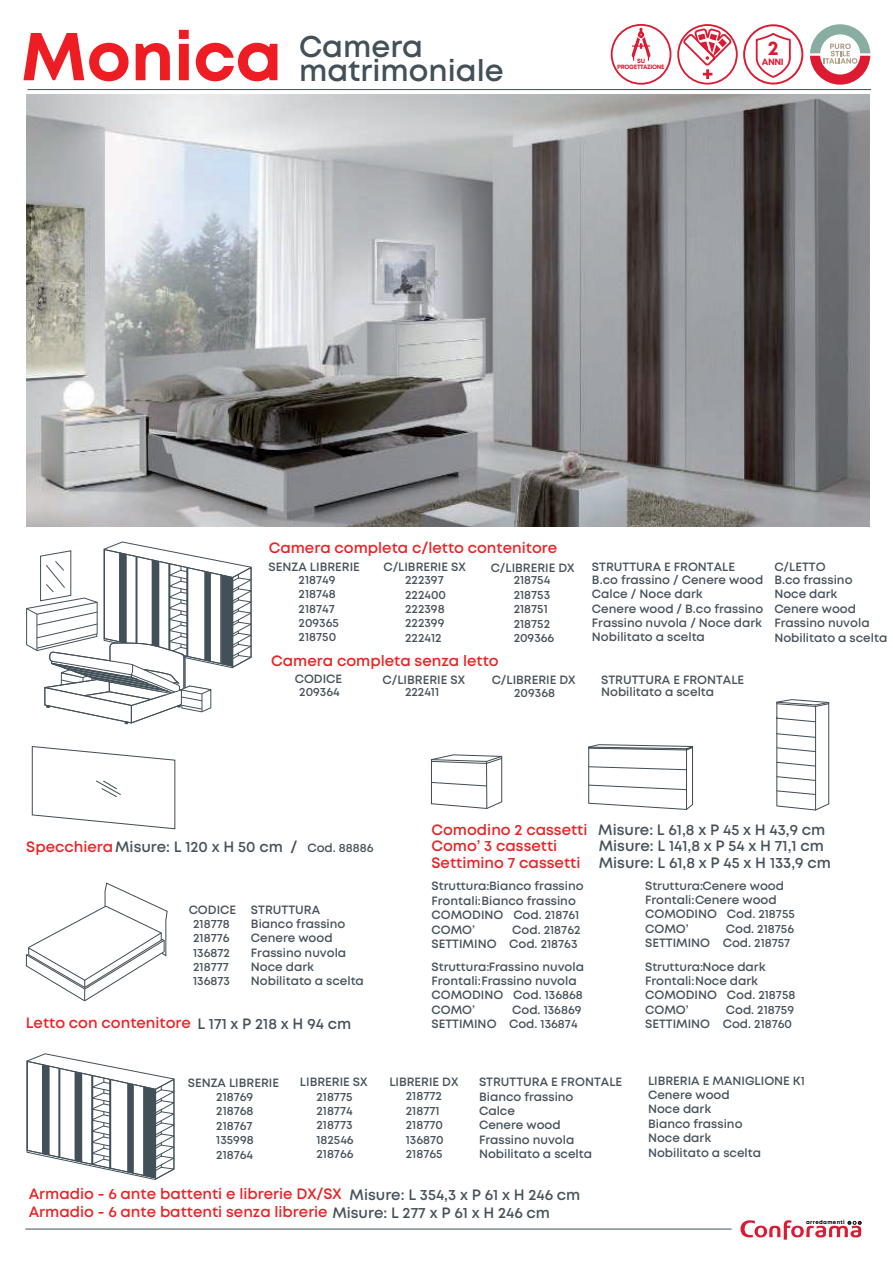
<style>
.page{position:relative;width:893px;height:1263px;background:#fff}
.page>*{position:absolute;margin:0;border:0;box-sizing:border-box;transform-origin:0 0}
.t1{font:700 67.5px "Mont";color:#ee1d23}
.t2{font:600 30px/24px "Mont";color:#425159}
.t3{font:700 19.95px "Mont";color:#dc1a32}
.t4{font:600 15px/16.5px "Mont";color:#ea2225}
.t5{font:600 15px/16.5px "Mont";color:#46525b}
.t6{font:600 12px/14.4px "Mont";color:#46525b}
.t7{font:700 9.15px "Mont";color:#dc1a32}
.t8{font:700 6.15px "Mont";letter-spacing:-.05em;color:#dc1a32}
.t9{font:700 5.55px "Mont";letter-spacing:.06em;color:#010101}
.s1{color:#ea2225}
.s2{font-size:12px}
.s3{color:#46525b}
</style>
<div class="page">
<hr style="left:27px;top:89px;width:844px;height:1px;background:#425159">
<hr style="left:25px;top:1229px;width:707px;height:1px;background:#425159">
<svg style="left:740px;top:1220px;width:121px;height:20px"></svg>
<svg style="left:25px;top:882px;width:143px;height:120px"></svg>
<svg style="left:32px;top:746px;width:144px;height:84px"></svg>
<svg style="left:431px;top:754px;width:72px;height:55px"></svg>
<svg style="left:588px;top:744px;width:105px;height:66px"></svg>
<svg style="left:776px;top:699px;width:54px;height:112px"></svg>
<svg style="left:26px;top:541px;width:226px;height:184px"></svg>
<svg style="left:26px;top:1053px;width:149px;height:127px"></svg>
<img style="left:26px;top:95px;width:844px;height:431px">
<div style="left:677px;top:24px;width:61px;height:61px;border:2px solid #dc1a32;border-radius:50%"></div>
<svg style="left:681px;top:27px;width:52px;height:52px"></svg>
<svg style="left:810px;top:24px;width:60px;height:61px"></svg>
<div style="left:743px;top:24px;width:60px;height:61px;border:2px solid #dc1a32;border-radius:50%"></div>
<svg style="left:755px;top:32px;width:37px;height:47px"></svg>
<div style="left:611px;top:24px;width:60px;height:61px;border:2px solid #dc1a32;border-radius:50%"></div>
<svg style="left:632px;top:28px;width:18px;height:33px"></svg>
<h1 class="t1" style="left:21px;top:13px;width:263px">Monica</h1>
<h2 class="t2" style="left:299px;top:35px;width:206px">Camera matrimoniale</h2>
<p class="t8" style="left:637px;top:57px;width:9px">SU</p>
<p class="t8" style="left:617px;top:63px;width:49px">PROGETTAZIONE</p>
<h3 class="t3" style="left:768px;top:35px;width:12px">2</h3>
<p class="t7" style="left:762px;top:55px;width:23px">ANNI</p>
<p class="t4" style="left:269px;top:539px;width:290px">Camera completa c/letto contenitore</p>
<p class="t6" style="left:383px;top:560px;width:84px">C/LIBRERIE SX</p>
<p class="t6" style="left:592px;top:560px;width:145px">STRUTTURA E FRONTALE</p>
<p class="t6" style="left:774px;top:560px;width:53px">C/LETTO</p>
<p class="t6" style="left:592px;top:572px;width:173px">B.co frassino / Cenere wood<br>Calce / Noce dark<br>Cenere wood / B.co frassino<br>Frassino nuvola / Noce dark<br>Nobilitato a scelta</p>
<p class="t6" style="left:491px;top:560px;width:85px">C/LIBRERIE DX</p>
<p class="t6" style="left:269px;top:561px;width:93px;line-height:12.6px;text-align:center">SENZA LIBRERIE<br>218749</p>
<p class="t6" style="left:299px;top:587px;width:42px">218748<br>218747<br>209365<br>218750</p>
<p class="t6" style="left:514px;top:573px;width:42px">218754<br>218753<br>218751<br>218752<br>209366</p>
<p class="t6" style="left:774px;top:573px;width:115px">B.co frassino<br>Noce dark<br>Cenere wood<br>Frassino nuvola<br>Nobilitato a scelta</p>
<p class="t6" style="left:405px;top:573px;width:42px">222397<br>222400<br>222398<br>222399<br>222412</p>
<p class="t4" style="left:271px;top:652px;width:229px">Camera completa senza letto</p>
<p class="t6" style="left:295px;top:673px;width:49px;line-height:12.6px;text-align:center">CODICE<br>209364</p>
<p class="t6" style="left:601px;top:673px;width:145px;line-height:12.6px">STRUTTURA E FRONTALE<br>Nobilitato a scelta</p>
<p class="t6" style="left:383px;top:673px;width:84px;line-height:12.6px;text-align:center">C/LIBRERIE SX<br>222411</p>
<p class="t6" style="left:492px;top:674px;width:85px;line-height:12.6px;text-align:center">C/LIBRERIE DX<br>209368</p>
<p class="t5" style="left:26px;top:839px;width:349px"><span class="s1">Specchiera</span> Misure: L 120 x H 50 cm / <span class="s2">Cod. 88886</span></p>
<p class="t6" style="left:251px;top:902px;width:115px;text-indent:-62px">CODICE STRUTTURA<br>Bianco frassino<br>Cenere wood<br>Frassino nuvola<br>Noce dark<br>Nobilitato a scelta</p>
<p class="t6" style="left:193px;top:916px;width:38px;text-align:justify">218778<br>218776<br>136872<br>218777<br>136873</p>
<p class="t4" style="left:26px;top:1015px;width:327px">Letto con contenitore <span class="s3">L 171 x P 218 x H 94 cm</span></p>
<p class="t4" style="left:432px;top:821px;width:395px">Comodino 2 cassetti <span class="s3">Misure: L 61,8 x P 45 x H 43,9 cm<br></span>Como’ 3 cassetti</p>
<p class="t5" style="left:432px;top:838px;width:401px;text-indent:167px">Misure: L 141,8 x P 54 x H 71,1 cm<br><span class="s1">Settimino 7 cassetti</span> Misure: L 61,8 x P 45 x H 133,9 cm</p>
<p class="t6" style="left:432px;top:879px;width:154px">Struttura: Bianco frassino<br>Frontali:Bianco frassino<br>COMODINO Cod. 218761<br>COMO’</p>
<p class="t6" style="left:432px;top:922px;width:150px;text-align:right">Cod. 218762<br>SETTIMINO Cod. 218763</p>
<p class="t6" style="left:645px;top:878px;width:151px">Struttura:Cenere wood<br>Frontali:Cenere wood<br>COMODINO Cod. 218755<br>COMO’</p>
<p class="t6" style="left:645px;top:921px;width:150px;text-indent:81px">Cod. 218756<br>SETTIMINO Cod. 218757</p>
<p class="t6" style="left:431px;top:959px;width:154px">Struttura:Frassino nuvola<br>Frontali:Frassino nuvola<br>COMODINO Cod. 136868<br>COMO’</p>
<p class="t6" style="left:431px;top:1002px;width:151px;text-indent:81px">Cod. 136869<br>SETTIMINO Cod. 136874</p>
<p class="t6" style="left:645px;top:959px;width:152px">Struttura:Noce dark<br>Frontali:Noce dark<br>COMODINO Cod. 218758<br>COMO’</p>
<p class="t6" style="left:645px;top:1002px;width:150px;text-align:right">Cod. 218759<br>SETTIMINO Cod. 218760</p>
<p class="t6" style="left:188px;top:1075px;width:93px;text-align:center">SENZA LIBRERIE<br>218769<br>218768<br>218767<br>135998<br>218764</p>
<p class="t6" style="left:300px;top:1075px;width:69px;text-align:center">LIBRERIE SX<br>218775<br>218774<br>218773<br>182546<br>218766</p>
<p class="t6" style="left:389px;top:1075px;width:71px;text-align:center">LIBRERIE DX<br>218772<br>218771<br>218770<br>136870<br>218765</p>
<p class="t6" style="left:479px;top:1075px;width:145px">STRUTTURA E FRONTALE</p>
<p class="t6" style="left:648px;top:1073px;width:158px">LIBRERIA E MANIGLIONE K1</p>
<p class="t6" style="left:479px;top:1089px;width:115px">Bianco frassino<br>Calce<br>Cenere wood<br>Frassino nuvola<br>Nobilitato a scelta</p>
<p class="t6" style="left:648px;top:1088px;width:115px">Cenere wood<br>Noce dark<br>Bianco frassino<br>Noce dark<br>Nobilitato a scelta</p>
<p class="t4" style="left:29px;top:1185px;width:553px">Armadio - 6 ante battenti e librerie DX/SX <span class="s3">Misure: L 354,3 x P 61 x H 246 cm</span></p>
<p class="t4" style="left:29px;top:1203px;width:523px">Armadio - 6 ante battenti senza librerie <span class="s3">Misure: L 277 x P 61 x H 246 cm</span></p>
<p class="t9" style="left:806px;top:1219px;width:40px">arredamenti</p>
</div>
